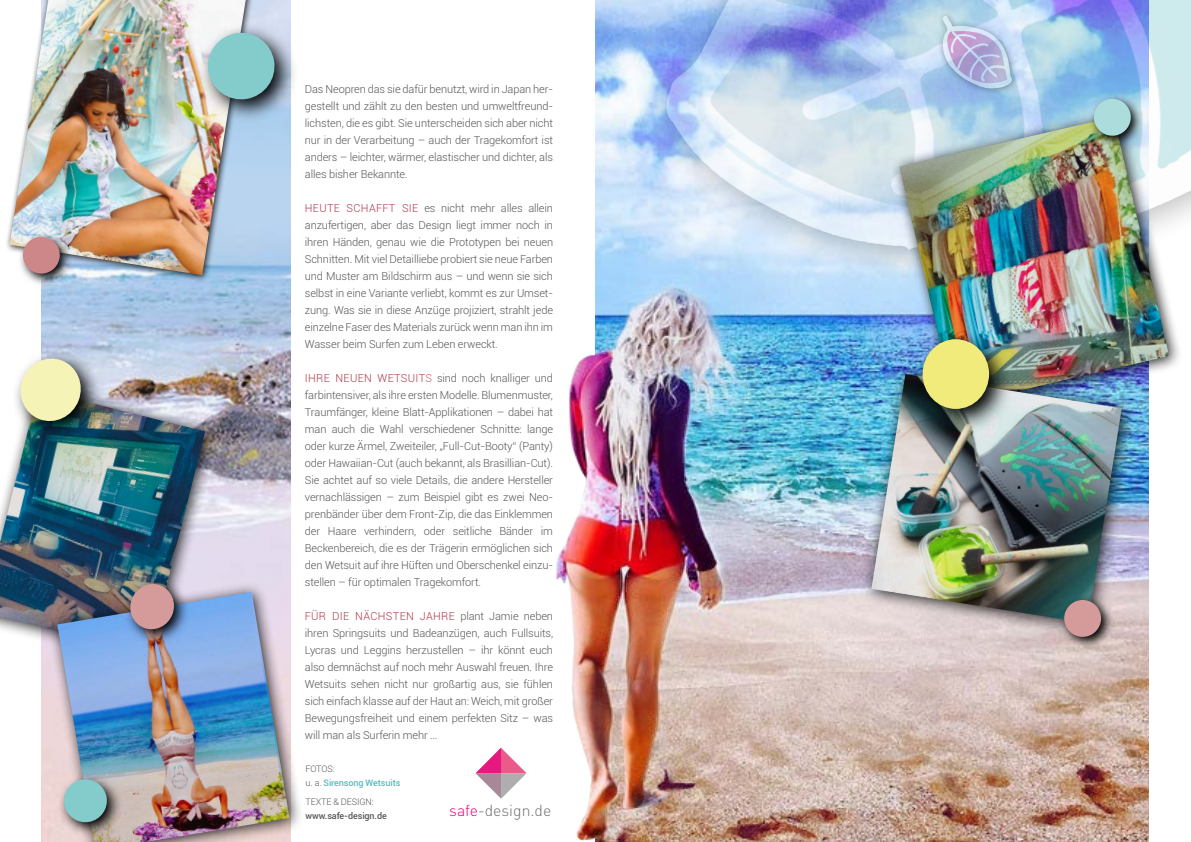
<style>
.page{position:relative;width:1191px;height:842px;background:#fff}
.page>*{position:absolute;margin:0;border:0;box-sizing:border-box;transform-origin:0 0}
.t1{font:300 15.8px "DIN Pro";color:#706f6f}
.t2{font:300 11px/17px "Roboto";letter-spacing:-.01em;color:#575756;text-align:justify}
.t3{font:500 9px/14px "Roboto";letter-spacing:-.01em;color:#5bb9bb}
.t4{font:500 9px "Roboto";letter-spacing:-.01em;color:#575756}
.t5{font:300 9px "Roboto";letter-spacing:-.01em;color:#575756}
.s1{color:#ae384a}
.s2{color:#be6067}
.s3{font-weight:300;color:#575756}
.s4{color:#e6007d}
</style>
<div class="page">
<img style="left:41px;top:0;width:250px;height:842px">
<svg style="left:475px;top:748px;width:51px;height:51px"></svg>
<div style="left:0;top:380px;width:219px;height:288px;background:#000;opacity:.84"></div>
<img style="left:0;top:390px;width:205px;height:264px">
<img style="left:1148px;top:0;width:43px;height:217px">
<div style="left:890px;top:108px;width:292px;height:311px;background:#000;opacity:.84"></div>
<img style="left:1148px;top:117px;width:21px;height:288px">
<svg style="left:12px;top:350px;width:91px;height:93px"></svg>
<svg style="left:17px;top:355px;width:68px;height:70px"></svg>
<div style="left:5px;top:0;width:250px;height:282px;background:#000;opacity:.84"></div>
<img style="left:10px;top:0;width:236px;height:275px">
<svg style="left:198px;top:23px;width:97px;height:100px"></svg>
<svg style="left:205px;top:30px;width:72px;height:72px"></svg>
<svg style="left:18px;top:232px;width:55px;height:55px"></svg>
<div style="left:23px;top:237px;width:37px;height:37px;background:#cd8788;border-radius:50%"></div>
<div style="left:47px;top:581px;width:257px;height:261px;background:#000;opacity:.84"></div>
<img style="left:57px;top:592px;width:232px;height:250px">
<svg style="left:58px;top:773px;width:64px;height:65px"></svg>
<svg style="left:62px;top:778px;width:46px;height:46px"></svg>
<svg style="left:124px;top:577px;width:66px;height:68px"></svg>
<svg style="left:127px;top:581px;width:50px;height:51px"></svg>
<img style="left:556px;top:0;width:592px;height:842px">
<p class="t2" style="left:305px;top:81px;width:250px">Das Neopren das sie dafür benutzt, wird in Japan her&shy;gestellt und zählt zu den besten und umweltfreund&shy;lichsten, die es gibt. Sie unterscheiden sich aber nicht nur in der Verarbeitung – auch der Tragekomfort ist anders – leichter, wärmer, elastischer und dichter, als alles bisher Bekannte.</p>
<p class="t2" style="left:305px;top:199px;width:250px"><span class="s1">HEUTE SCHAFFT SIE</span> es nicht mehr alles allein anzufertigen, aber das Design liegt immer noch in ihren Händen, genau wie die Prototypen bei neuen Schnitten. Mit viel Detailliebe probiert sie neue Farben und Muster am Bildschirm aus – und wenn sie sich selbst in eine Variante verliebt, kommt es zur Umset&shy;zung. Was sie in diese Anzüge projiziert, strahlt jede einzelne Faser des Materials zurück wenn man ihn im Wasser beim Surfen zum Leben erweckt.</p>
<p class="t2" style="left:305px;top:369px;width:250px"><span class="s1">IHRE NEUEN WETSUIT</span><span class="s2">S</span> sind noch knalliger und farbintensiver, als ihre ersten Modelle. Blumenmuster, Traumfänger, kleine Blatt-Applikationen – dabei hat man auch die Wahl verschiedener Schnitte: lange oder kurze Ärmel, Zweiteiler, „Full-Cut-Booty“ (Panty) oder Hawaiian-Cut (auch bekannt, als Brasillian-Cut).<br>Sie achtet auf so viele Details, die andere Hersteller vernachlässigen – zum Beispiel gibt es zwei Neo&shy;prenbänder über dem Front-Zip, die das Einklemmen der Haare verhindern, oder seitliche Bänder im Beckenbereich, die es der Trägerin ermöglichen sich den Wetsuit auf ihre Hüften und Oberschenkel einzu&shy;stellen – für optimalen Tragekomfort.</p>
<p class="t2" style="left:305px;top:607px;width:250px"><span class="s1">FÜR DIE NÄCHSTEN JAHRE</span> plant Jamie neben ihren Springsuits und Badeanzügen, auch Fullsuits, Lycras und Leggins herzustellen – ihr könnt euch also demnächst auf noch mehr Auswahl freuen. Ihre Wetsuits sehen nicht nur großartig aus, sie fühlen sich einfach klasse auf der Haut an: Weich, mit großer Bewegungsfreiheit und einem perfekten Sitz – was will man als Surferin mehr …</p>
<p class="t3" style="left:305px;top:761px;width:96px"><span class="s3">FOTOS:<br>u. a.</span> Sirensong Wetsuits</p>
<p class="t5" style="left:305px;top:796px;width:70px">TEXTE &amp; DESIGN:</p>
<p class="t4" style="left:305px;top:810px;width:83px">www.safe-design.de</p>
<h1 class="t1" style="left:449px;top:799px;width:104px"><span class="s4">safe</span>-design.de</h1>
</div>
